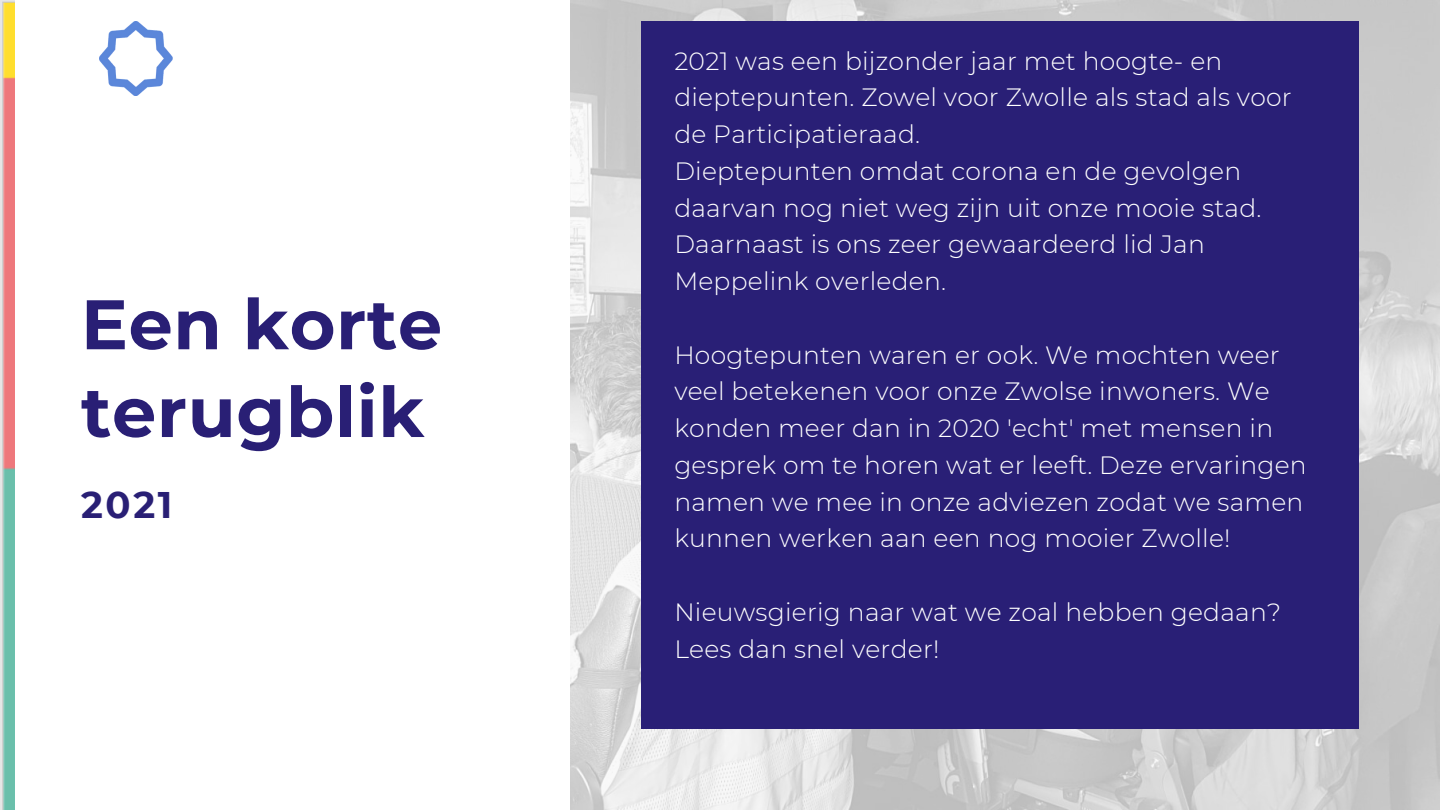
<style>
.page{position:relative;width:1440px;height:810px;background:#fff}
.page>*{position:absolute;margin:0;border:0;box-sizing:border-box;transform-origin:0 0}
.t1{font:700 70px/87.8px "Montserrat";letter-spacing:.01em;color:#291f75}
.t2{font:700 37px "Montserrat";color:#291f75}
.t3{font:300 25px/36.8px "Montserrat";letter-spacing:.01em;color:#fff}
</style>
<div class="page">
<img style="left:570px;top:0;width:870px;height:810px">
<div style="left:641px;top:21px;width:718px;height:708px;background:#291f76"></div>
<img style="left:100px;top:21px;width:73px;height:75px">
<img style="left:0;top:0;width:15px;height:810px">
<p class="t1" style="left:81px;top:280px;width:363px">Een korte terugblik</p>
<p class="t2" style="left:81px;top:483px;width:93px">2021</p>
<p class="t3" style="left:674px;top:42px;width:619px">2021 was een bijzonder jaar met hoogte- en dieptepunten. Zowel voor Zwolle als stad als voor de Participatieraad.</p>
<p class="t3" style="left:674px;top:153px;width:589px">Dieptepunten omdat corona en de gevolgen daarvan nog niet weg zijn uit onze mooie stad.<br>Daarnaast is ons zeer gewaardeerd lid Jan Meppelink overleden.</p>
<p class="t3" style="left:674px;top:336px;width:634px">Hoogtepunten waren er ook. We mochten weer veel betekenen voor onze Zwolse inwoners. We konden meer dan in 2020 'echt' met mensen in gesprek om te horen wat er leeft. Deze ervaringen namen we mee in onze adviezen zodat we samen kunnen werken aan een nog mooier Zwolle!</p>
<p class="t3" style="left:674px;top:594px;width:608px">Nieuwsgierig naar wat we zoal hebben gedaan?<br>Lees dan snel verder!</p>
</div>
